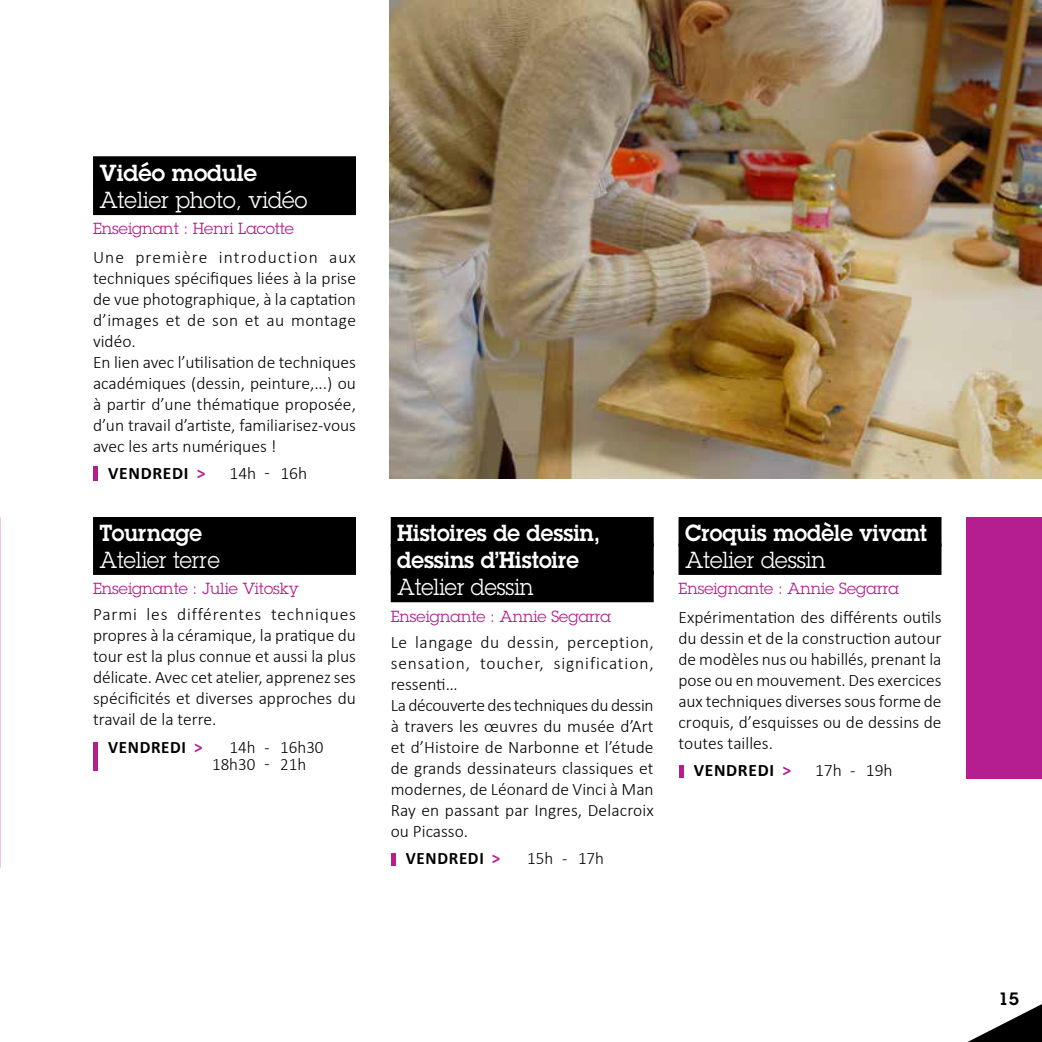
<style>
.page{position:relative;width:1042px;height:1042px;background:#fff}
.page>*{position:absolute;margin:0;border:0;box-sizing:border-box;transform-origin:0 0}
.t1{font:600 22.75px/27.3px "Lubalin Graph Std";color:#fff;scale:.95 1}
.t2{font:22.75px "Lubalin Graph Std";color:#fff;scale:.95 1}
.t3{font:22.75px "Lubalin Graph Std";color:#fff;scale:.92 1}
.t4{font:600 22.75px "Lubalin Graph Std";color:#fff}
.t5{font:300 17.5px/21px "Calibri";color:#000}
.t6{font:700 17.5px "Calibri";letter-spacing:.04em;color:#000}
.t7{font:600 17.5px "Lubalin Graph Std";color:#000}
.t8{font:15.75px "Lubalin Graph Std";color:#b41e8e}
.s1{color:#b41e8e}
</style>
<div class="page">
<img style="left:389px;top:0;width:653px;height:479px">
<div style="left:966px;top:517px;width:76px;height:261px;background:#b41e8e"></div>
<div style="left:678px;top:517px;width:263px;height:30px;background:#000"></div>
<div style="left:678px;top:543px;width:263px;height:32px;background:#000"></div>
<div style="left:678px;top:766px;width:5px;height:12px;background:#b41e8e"></div>
<div style="left:391px;top:517px;width:263px;height:30px;background:#000"></div>
<div style="left:391px;top:543px;width:263px;height:32px;background:#000"></div>
<div style="left:391px;top:571px;width:263px;height:31px;background:#000"></div>
<div style="left:391px;top:853px;width:5px;height:12px;background:#b41e8e"></div>
<div style="left:93px;top:517px;width:263px;height:30px;background:#000"></div>
<div style="left:93px;top:543px;width:263px;height:32px;background:#000"></div>
<div style="left:93px;top:742px;width:5px;height:29px;background:#b41e8e"></div>
<svg style="left:967px;top:1004px;width:75px;height:38px"></svg>
<div style="left:93px;top:156px;width:263px;height:32px;background:#000"></div>
<div style="left:93px;top:184px;width:263px;height:31px;background:#000"></div>
<div style="left:93px;top:466px;width:5px;height:15px;background:#b41e8e"></div>
<h1 class="t4" style="left:100px;top:158px;width:158px">Vidéo module</h1>
<h1 class="t2" style="left:100px;top:186px;width:220px">Atelier photo, vidéo</h1>
<p class="t8" style="left:93px;top:219px;width:202px">Enseignant : Henri Lacotte</p>
<p class="t5" style="left:93px;top:246px;width:264px">Une première introduction aux techniques spécifiques liées à la prise de vue photographique, à la captation d’images et de son et au montage vidéo.<br>En lien avec l’utilisation de techniques académiques (dessin, peinture,...) ou à partir d’une thématique proposée, d’un travail d’artiste, familiarisez-vous avec les arts numériques !</p>
<p class="t6" style="left:108px;top:462px;width:99px">VENDREDI <span class="s1">&gt;</span></p>
<p class="t5" style="left:230px;top:463px;width:79px">14h - 16h</p>
<h1 class="t1" style="left:99px;top:518px;width:110px">Tournage</h1>
<h1 class="t3" style="left:100px;top:545px;width:132px">Atelier terre</h1>
<p class="t8" style="left:93px;top:579px;width:207px">Enseignante : Julie Vitosky</p>
<p class="t5" style="left:93px;top:604px;width:264px;text-align:justify">Parmi les différentes techniques propres à la céramique, la pratique du tour est la plus connue et aussi la plus délicate. Avec cet atelier, apprenez ses spécificités et diverses approches du travail de la terre.</p>
<p class="t6" style="left:108px;top:736px;width:32px">VENDR</p>
<p class="t6" style="left:161px;top:736px;width:43px">EDI <span class="s1">&gt;</span></p>
<p class="t5" style="left:212px;top:738px;width:113px;line-height:17.5px;text-indent:17px">14h - 16h30<br>18h30 - 21h</p>
<h1 class="t1" style="left:397px;top:518px;width:215px">Histoires de dessin, dessins d’Histoire</h1>
<h1 class="t3" style="left:397px;top:573px;width:149px">Atelier dessin</h1>
<p class="t8" style="left:391px;top:606px;width:222px">Enseignante : Annie Segarra</p>
<p class="t5" style="left:391px;top:631px;width:264px">Le langage du dessin, perception, sensation, toucher, signification, ressenti…<br>La découverte des techniques du dessin à travers les œuvres du musée d’Art et d’Histoire de Narbonne et l’étude de grands dessinateurs classiques et modernes, de Léonard de Vinci à Man<br>Ray en passant par Ingres, Delacroix ou Picasso.</p>
<p class="t6" style="left:406px;top:847px;width:32px">VENDR</p>
<p class="t6" style="left:459px;top:847px;width:43px">EDI <span class="s1">&gt;</span></p>
<p class="t5" style="left:527px;top:847px;width:78px">15h - 17h</p>
<h1 class="t1" style="left:685px;top:518px;width:256px">Croquis modèle vivant</h1>
<h1 class="t2" style="left:685px;top:545px;width:149px">Atelier dessin</h1>
<p class="t8" style="left:678px;top:579px;width:222px">Enseignante : Annie Segarra</p>
<p class="t5" style="left:678px;top:606px;width:264px;text-align:justify">Expérimentation des différents outils du dessin et de la construction autour de modèles nus ou habillés, prenant la pose ou en mouvement. Des exercices aux techniques diverses sous forme de croquis, d’esquisses ou de dessins de toutes tailles.</p>
<p class="t6" style="left:694px;top:759px;width:32px">VENDR</p>
<p class="t6" style="left:748px;top:759px;width:44px">EDI <span class="s1">&gt;</span></p>
<p class="t5" style="left:815px;top:760px;width:79px">17h - 19h</p>
<p class="t7" style="left:998px;top:987px;width:22px">15</p>
</div>
